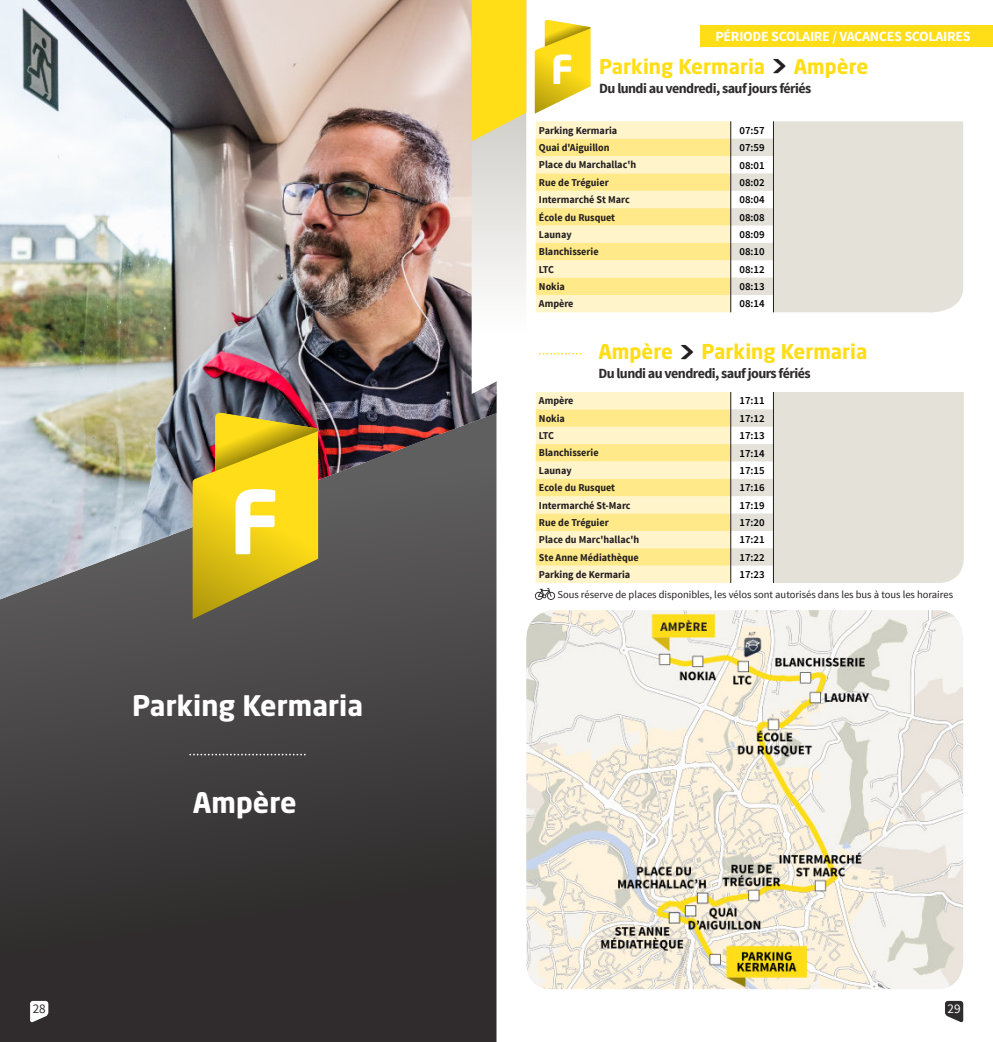
<style>
.page{position:relative;width:993px;height:1042px;background:#fff}
.page>*{position:absolute;margin:0;border:0;box-sizing:border-box;transform-origin:0 0}
.t1{font:700 39.38px "Neo Sans Std";color:#fff}
.t2{font:700 28px "Neo Sans Std";color:#fff}
.t3{font:700 20.12px "Neo Sans Std";color:#ffdd17}
.t4{font:700 14px "Source Sans Pro";letter-spacing:-.04em;color:#2f2c2d}
.t5{font:700 14px "Source Sans Pro";letter-spacing:-.02em;color:#fff}
.t6{font:13.12px "Source Sans Pro";color:#2f2c2d}
.t7{font:13.12px "Source Sans Pro";color:#fff}
.t8{font:600 10.85px "Source Sans Pro";color:#000}
.t9{font:700 10.5px "Source Sans Pro";color:#231f20;scale:.96 1}
.t10{font:10.5px "Source Sans Pro";color:#231f20}
.s1{font-size:28px;color:#231f20}
</style>
<div class="page">
<svg style="left:0;top:608px;width:496px;height:434px;background:#3c393a"></svg>
<img style="left:0;top:0;width:496px;height:599px">
<svg style="left:190px;top:754px;width:118px;height:1px"></svg>
<svg style="left:30px;top:1001px;width:18px;height:21px"></svg>
<svg style="left:192px;top:413px;width:126px;height:206px;background:#c8b233"></svg>
<svg style="left:945px;top:1001px;width:17px;height:21px"></svg>
<svg style="left:471px;top:0;width:55px;height:394px"></svg>
<svg style="left:534px;top:20px;width:56px;height:94px"></svg>
<svg style="left:539px;top:353px;width:43px;height:1px"></svg>
<img style="left:526px;top:610px;width:436px;height:379px">
<svg style="left:535px;top:121px;width:427px;height:191px;background:#f0e8c6"></svg>
<hr style="left:730px;top:121px;width:1px;height:191px;background:#231f20">
<hr style="left:772px;top:121px;width:1px;height:191px;background:#231f20">
<div style="left:700px;top:25px;width:292px;height:22px;background:#ffdd17"></div>
<svg style="left:535px;top:392px;width:428px;height:208px;background:#f1e9c9"></svg>
<h1 class="t1" style="left:551px;top:44px;width:24px">F</h1>
<h3 class="t5" style="left:715px;top:27px;width:257px">PÉRIODE SCOLAIRE / VACANCES SCOLAIRES</h3>
<h3 class="t3" style="left:599px;top:53px;width:270px">Parking Kermaria <span class="s1">&gt;</span> Ampère</h3>
<h3 class="t4" style="left:599px;top:79px;width:214px">Du lundi au vendredi, saufjours fériés</h3>
<p class="t9" style="left:538px;top:123px;width:83px">Parking Kermaria</p>
<p class="t8" style="left:739px;top:123px;width:27px">07:57</p>
<p class="t9" style="left:538px;top:141px;width:75px">Quai d'Aiguillon</p>
<p class="t8" style="left:739px;top:141px;width:27px">07:59</p>
<p class="t9" style="left:538px;top:158px;width:103px">Place du Marchallac'h</p>
<p class="t8" style="left:739px;top:158px;width:27px">08:01</p>
<p class="t9" style="left:538px;top:176px;width:74px">Rue de Tréguier</p>
<p class="t8" style="left:739px;top:175px;width:27px">08:02</p>
<p class="t9" style="left:538px;top:193px;width:96px">Intermarché St Marc</p>
<p class="t8" style="left:739px;top:193px;width:27px">08:04</p>
<p class="t9" style="left:538px;top:210px;width:81px">École du Rusquet</p>
<p class="t8" style="left:739px;top:210px;width:27px">08:08</p>
<p class="t9" style="left:538px;top:228px;width:36px">Launay</p>
<p class="t8" style="left:739px;top:228px;width:27px">08:09</p>
<p class="t9" style="left:538px;top:245px;width:64px">Blanchisserie</p>
<p class="t8" style="left:739px;top:245px;width:27px">08:10</p>
<p class="t9" style="left:538px;top:262px;width:17px">LTC</p>
<p class="t8" style="left:739px;top:262px;width:27px">08:12</p>
<p class="t9" style="left:538px;top:280px;width:29px">Nokia</p>
<p class="t8" style="left:739px;top:280px;width:27px">08:13</p>
<p class="t9" style="left:538px;top:297px;width:37px">Ampère</p>
<p class="t8" style="left:739px;top:297px;width:27px">08:14</p>
<h3 class="t3" style="left:598px;top:339px;width:270px">Ampère <span class="s1">&gt;</span> Parking Kermaria</h3>
<h3 class="t4" style="left:598px;top:365px;width:214px">Du lundi au vendredi, saufjours fériés</h3>
<p class="t9" style="left:538px;top:394px;width:37px">Ampère</p>
<p class="t8" style="left:739px;top:394px;width:27px">17:11</p>
<p class="t9" style="left:538px;top:411px;width:29px">Nokia</p>
<p class="t8" style="left:739px;top:411px;width:27px">17:12</p>
<p class="t9" style="left:538px;top:429px;width:17px">LTC</p>
<p class="t8" style="left:739px;top:429px;width:27px">17:13</p>
<p class="t9" style="left:538px;top:446px;width:64px">Blanchisserie</p>
<p class="t8" style="left:739px;top:446px;width:27px">17:14</p>
<p class="t9" style="left:538px;top:463px;width:36px">Launay</p>
<p class="t8" style="left:739px;top:463px;width:27px">17:15</p>
<p class="t9" style="left:538px;top:481px;width:81px">Ecole du Rusquet</p>
<p class="t8" style="left:739px;top:481px;width:27px">17:16</p>
<p class="t9" style="left:538px;top:498px;width:97px">Intermarché St-Marc</p>
<p class="t8" style="left:739px;top:498px;width:27px">17:19</p>
<p class="t9" style="left:538px;top:516px;width:74px">Rue de Tréguier</p>
<p class="t8" style="left:739px;top:515px;width:27px">17:20</p>
<p class="t9" style="left:538px;top:533px;width:106px">Place du Marc'hallac'h</p>
<p class="t8" style="left:739px;top:533px;width:27px">17:21</p>
<p class="t9" style="left:538px;top:550px;width:105px">Ste Anne Médiathèque</p>
<p class="t8" style="left:739px;top:550px;width:27px">17:22</p>
<p class="t9" style="left:538px;top:568px;width:97px">Parking de Kermaria</p>
<p class="t8" style="left:739px;top:568px;width:27px">17:23</p>
<h2 class="t2" style="left:132px;top:687px;width:232px">Parking Kermaria</h2>
<h2 class="t2" style="left:193px;top:784px;width:105px">Ampère</h2>
<p class="t10" style="left:557px;top:588px;width:397px">Sous réserve de places disponibles, les vélos sont autorisés dans les bus à tous les horaires</p>
<p class="t6" style="left:33px;top:1000px;width:15px">28</p>
<p class="t7" style="left:947px;top:1000px;width:15px">29</p>
</div>
